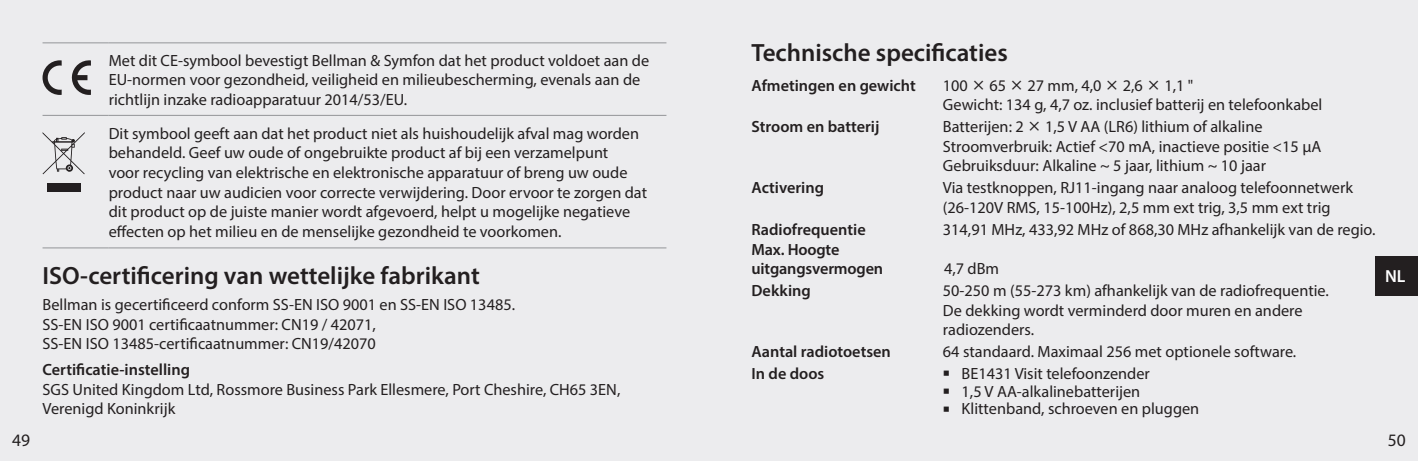
<style>
.page{position:relative;width:1418px;height:461px;background:#fff}
.page>*{position:absolute;margin:0;border:0;box-sizing:border-box;transform-origin:0 0}
.t1{font:600 25px "Myriad Pro";color:#231f20}
.t2{font:17.5px "Myriad Pro";color:#231f20}
.t3{font:600 17.5px "Myriad Pro";color:#fff}
.t4{font:16.25px/19.5px "Myriad Pro";color:#231f20}
.t5{font:600 16.25px/19.5px "Myriad Pro";color:#231f20}
</style>
<div class="page">
<div style="left:0;top:0;width:1417px;height:461px;background:#ececee"></div>
<hr style="left:43px;top:42px;width:66px;height:1px;background:#939598">
<hr style="left:109px;top:42px;width:557px;height:1px;background:#939598">
<hr style="left:43px;top:115px;width:66px;height:1px;background:#939598">
<hr style="left:109px;top:115px;width:557px;height:1px;background:#939598">
<hr style="left:43px;top:247px;width:66px;height:1px;background:#939598">
<hr style="left:109px;top:247px;width:557px;height:1px;background:#939598">
<svg style="left:71px;top:60px;width:20px;height:35px"></svg>
<svg style="left:43px;top:60px;width:19px;height:35px"></svg>
<div style="left:47px;top:183px;width:33px;height:8px;background:#231f20"></div>
<svg style="left:43px;top:132px;width:42px;height:42px"></svg>
<div style="left:1375px;top:256px;width:42px;height:39px;background:#231f20"></div>
<p class="t4" style="left:109px;top:50px;width:542px">Met dit CE-symbool bevestigt Bellman &amp; Symfon dat het product voldoet aan de<br>EU-normen voor gezondheid, veiligheid en milieubescherming, evenals aan de richtlijn inzake radioapparatuur 2014/53/EU.</p>
<p class="t4" style="left:109px;top:123px;width:540px">Dit symbool geeft aan dat het product niet als huishoudelijk afval mag worden behandeld. Geef uw oude of ongebruikte product af bij een verzamelpunt<br>voor recycling van elektrische en elektronische apparatuur of breng uw oude product naar uw audicien voor correcte verwijdering. Door ervoor te zorgen dat dit product op de juiste manier wordt afgevoerd, helpt u mogelijke negatieve effecten op het milieu en de menselijke gezondheid te voorkomen.</p>
<p class="t1" style="left:43px;top:259px;width:439px">ISO-certificering van wettelijke fabrikant</p>
<p class="t4" style="left:43px;top:295px;width:474px">Bellman is gecertificeerd conform SS-EN ISO 9001 en SS-EN ISO 13485.<br>SS-EN ISO 9001 certificaatnummer: CN19 / 42071,<br>SS-EN ISO 13485-certificaatnummer: CN19/42070</p>
<p class="t5" style="left:43px;top:359px;width:149px">Certificatie-instelling</p>
<p class="t4" style="left:43px;top:379px;width:579px">SGS United Kingdom Ltd, Rossmore Business Park Ellesmere, Port Cheshire, CH65 3EN,<br>Verenigd Koninkrijk</p>
<p class="t1" style="left:751px;top:37px;width:258px">Technische specificaties</p>
<p class="t5" style="left:751px;top:75px;width:166px">Afmetingen en gewicht</p>
<p class="t4" style="left:943px;top:75px;width:27px">100</p>
<p class="t4" style="left:989px;top:75px;width:18px">65</p>
<p class="t4" style="left:1027px;top:75px;width:76px">27 mm, 4,0</p>
<p class="t4" style="left:1122px;top:75px;width:22px">2,6</p>
<p class="t4" style="left:943px;top:75px;width:381px;text-indent:221px">1,1 "<br>Gewicht: 134 g, 4,7 oz. inclusief batterij en telefoonkabel</p>
<p class="t5" style="left:751px;top:116px;width:129px">Stroom en batterij</p>
<p class="t4" style="left:943px;top:116px;width:82px">Batterijen: 2</p>
<p class="t4" style="left:1045px;top:116px;width:219px">1,5 V AA (LR6) lithium of alkaline</p>
<p class="t4" style="left:943px;top:136px;width:380px">Stroomverbruik: Actief &lt;70 mA, inactieve positie &lt;15 μA<br>Gebruiksduur: Alkaline ~ 5 jaar, lithium ~ 10 jaar</p>
<p class="t5" style="left:751px;top:177px;width:74px">Activering</p>
<p class="t4" style="left:943px;top:177px;width:411px">Via testknoppen, RJ11-ingang naar analoog telefoonnetwerk (26-120V RMS, 15-100Hz), 2,5 mm ext trig, 3,5 mm ext trig</p>
<p class="t5" style="left:751px;top:219px;width:116px">Radiofrequentie</p>
<p class="t4" style="left:943px;top:219px;width:434px">314,91 MHz, 433,92 MHz of 868,30 MHz afhankelijk van de regio.</p>
<p class="t5" style="left:751px;top:239px;width:133px">Max. Hoogte uitgangsvermogen</p>
<p class="t4" style="left:944px;top:258px;width:57px">4,7 dBm</p>
<p class="t5" style="left:751px;top:280px;width:61px">Dekking</p>
<p class="t4" style="left:943px;top:280px;width:387px">50-250 m (55-273 km) afhankelijk van de radiofrequentie.<br>De dekking wordt verminderd door muren en andere radiozenders.</p>
<p class="t5" style="left:751px;top:341px;width:141px">Aantal radiotoetsen</p>
<p class="t4" style="left:943px;top:341px;width:355px">64 standaard. Maximaal 256 met optionele software.</p>
<p class="t5" style="left:751px;top:363px;width:74px">In de doos</p>
<p class="t4" style="left:943px;top:363px;width:208px">○ BE1431 Visit telefoonzender</p>
<p class="t4" style="left:943px;top:381px;width:199px">○ 1,5 V AA-alkalinebatterijen</p>
<p class="t4" style="left:943px;top:398px;width:258px">○ Klittenband, schroeven en pluggen</p>
<p class="t3" style="left:1384px;top:264px;width:22px">NL</p>
<p class="t2" style="left:12px;top:429px;width:19px">49</p>
<p class="t2" style="left:1387px;top:429px;width:19px">50</p>
</div>
